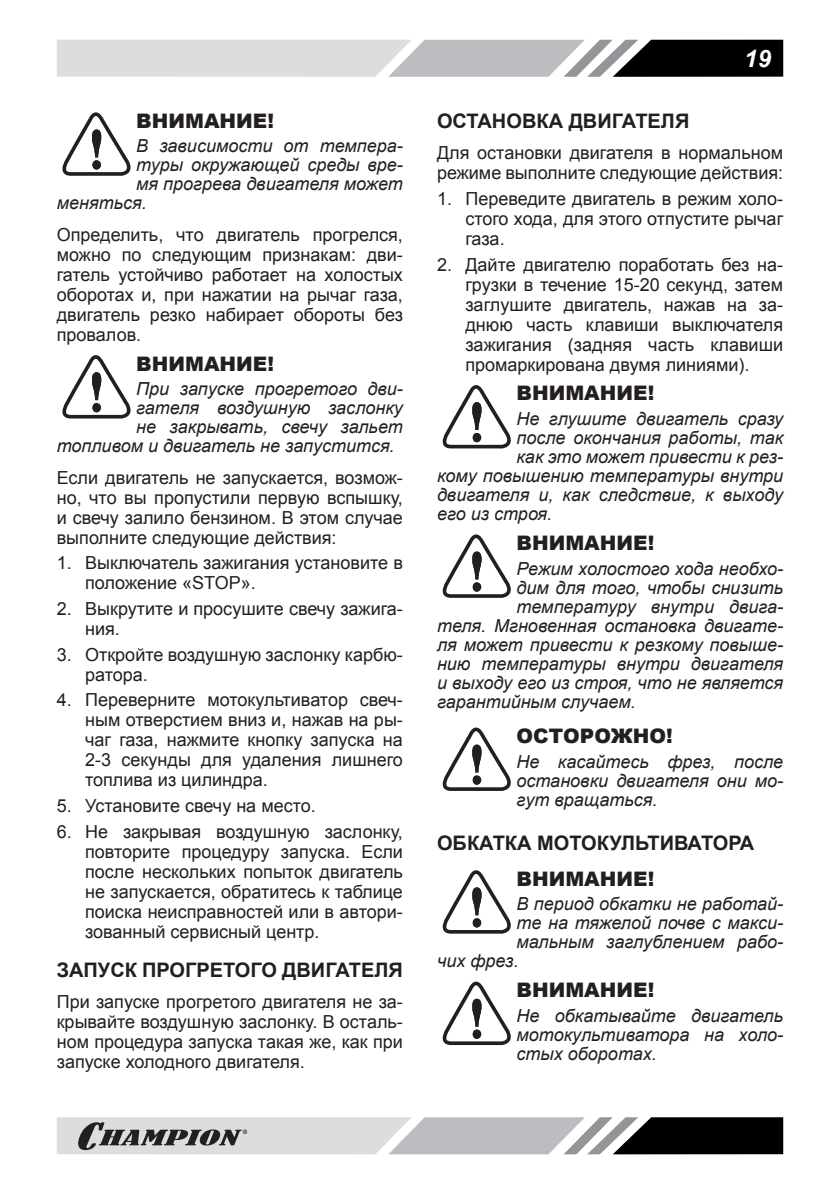
<style>
.page{position:relative;width:840px;height:1191px;background:#fff}
.page>*{position:absolute;margin:0;border:0;box-sizing:border-box;transform-origin:0 0}
.t1{font:italic 700 24px "Arial";color:#fff}
.t2{font:700 20px "Arial";color:#231f20}
.t3{font:900 20px "Arial";color:#231f20}
.p{font:italic 18px/19px "Arial";color:#231f20;text-align:justify}
.Текст_список{font:18px/20px "Arial";color:#231f20;text-align:justify}
.Текст_основной{font:18px/20px "Arial";color:#231f20;text-align:justify}
</style>
<div class="page">
<svg style="left:57px;top:40px;width:725px;height:37px;background:#a7a8aa"></svg>
<svg style="left:57px;top:1117px;width:725px;height:37px;background:#9c9d9e"></svg>
<svg style="left:62px;top:112px;width:69px;height:64px"></svg>
<svg style="left:62px;top:355px;width:69px;height:63px"></svg>
<svg style="left:442px;top:385px;width:69px;height:63px"></svg>
<svg style="left:442px;top:534px;width:69px;height:64px"></svg>
<svg style="left:442px;top:727px;width:69px;height:64px"></svg>
<svg style="left:442px;top:870px;width:69px;height:63px"></svg>
<svg style="left:442px;top:981px;width:69px;height:64px"></svg>
<p class="t3" style="left:136px;top:106px;width:139px">ВНИМАНИЕ!</p>
<p class="p" style="left:136px;top:137px;width:268px">В зависимости от темпера-</p>
<p class="p" style="left:136px;top:156px;width:268px">туры окружающей среды вре-</p>
<p class="p" style="left:136px;top:175px;width:268px">мя прогрева двигателя может</p>
<p class="p" style="left:57px;top:194px;width:91px">меняться.</p>
<p class="Текст_основной" style="left:57px;top:225px;width:347px">Определить, что двигатель прогрелся, можно по следующим признакам: дви&shy;гатель устойчиво работает на холостых оборотах и, при нажатии на рычаг газа, двигатель резко набирает обороты без провалов.</p>
<p class="t3" style="left:136px;top:349px;width:139px">ВНИМАНИЕ!</p>
<p class="p" style="left:136px;top:379px;width:268px">При запуске прогретого дви-</p>
<p class="p" style="left:136px;top:398px;width:268px">гателя воздушную заслонку</p>
<p class="p" style="left:136px;top:417px;width:268px">не закрывать, свечу зальет</p>
<p class="p" style="left:57px;top:436px;width:339px">топливом и двигатель не запустится.</p>
<p class="Текст_основной" style="left:57px;top:467px;width:347px">Если двигатель не запускается, возмож&shy;но, что вы пропустили первую вспышку, и свечу залило бензином. В этом случае выполните следующие действия:</p>
<p class="Текст_список" style="left:85px;top:553px;width:319px;text-indent:-28px">1. Выключатель зажигания установите в положение «STOP».</p>
<p class="Текст_список" style="left:85px;top:599px;width:319px;text-indent:-28px">2. Выкрутите и просушите свечу зажига&shy;ния.</p>
<p class="Текст_список" style="left:85px;top:644px;width:319px;text-indent:-28px">3. Откройте воздушную заслонку карбю&shy;ратора.</p>
<p class="Текст_список" style="left:85px;top:690px;width:319px;text-indent:-28px">4. Переверните мотокультиватор свеч&shy;ным отверстием вниз и, нажав на ры&shy;чаг газа, нажмите кнопку запуска на 2-3 секунды для удаления лишнего топлива из цилиндра.</p>
<p class="Текст_список" style="left:57px;top:796px;width:260px">5. Установите свечу на место.</p>
<p class="Текст_список" style="left:85px;top:821px;width:319px;text-indent:-28px">6. Не закрывая воздушную заслонку, повторите процедуру запуска. Если после нескольких попыток двигатель не запускается, обратитесь к таблице поиска неисправностей или в автори&shy;зованный сервисный центр.</p>
<p class="t2" style="left:57px;top:956px;width:347px">ЗАПУСК ПРОГРЕТОГО ДВИГАТЕЛЯ</p>
<p class="Текст_основной" style="left:57px;top:992px;width:347px">При запуске прогретого двигателя не за&shy;крывайте воздушную заслонку. В осталь&shy;ном процедура запуска такая же, как при запуске холодного двигателя.</p>
<h1 class="t1" style="left:743px;top:42px;width:28px">19</h1>
<p class="t2" style="left:437px;top:108px;width:254px">ОСТАНОВКА ДВИГАТЕЛЯ</p>
<p class="Текст_основной" style="left:437px;top:143px;width:347px">Для остановки двигателя в нормальном режиме выполните следующие действия:</p>
<p class="Текст_список" style="left:465px;top:189px;width:319px;text-indent:-28px">1. Переведите двигатель в режим холо&shy;стого хода, для этого отпустите рычаг газа.</p>
<p class="Текст_список" style="left:465px;top:254px;width:319px;text-indent:-28px">2. Дайте двигателю поработать без на&shy;грузки в течение 15-20 секунд, затем заглушите двигатель, нажав на за&shy;днюю часть клавиши выключателя зажигания (задняя часть клавиши промаркирована двумя линиями).</p>
<p class="t3" style="left:516px;top:379px;width:139px">ВНИМАНИЕ!</p>
<p class="p" style="left:516px;top:409px;width:268px">Не глушите двигатель сразу</p>
<p class="p" style="left:516px;top:428px;width:268px">после окончания работы, так</p>
<p class="p" style="left:516px;top:447px;width:268px">как это может привести к рез-</p>
<p class="p" style="left:437px;top:466px;width:347px">кому повышению температуры внутри</p>
<p class="p" style="left:437px;top:485px;width:347px">двигателя и, как следствие, к выходу</p>
<p class="p" style="left:437px;top:504px;width:117px">его из строя.</p>
<p class="t3" style="left:516px;top:528px;width:139px">ВНИМАНИЕ!</p>
<p class="p" style="left:516px;top:559px;width:268px">Режим холостого хода необхо-</p>
<p class="p" style="left:516px;top:578px;width:268px">дим для того, чтобы снизить</p>
<p class="p" style="left:516px;top:597px;width:268px">температуру внутри двига-</p>
<p class="p" style="left:437px;top:616px;width:347px">теля. Мгновенная остановка двигате-</p>
<p class="p" style="left:437px;top:635px;width:347px">ля может привести к резкому повыше-</p>
<p class="p" style="left:437px;top:654px;width:347px">нию температуры внутри двигателя</p>
<p class="p" style="left:437px;top:673px;width:347px">и выходу его из строя, что не является</p>
<p class="p" style="left:437px;top:692px;width:200px">гарантийным случаем.</p>
<p class="t3" style="left:516px;top:721px;width:158px">ОСТОРОЖНО!</p>
<p class="p" style="left:516px;top:752px;width:268px">Не касайтесь фрез, после остановки двигателя они мо&shy;гут вращаться.</p>
<p class="t2" style="left:437px;top:830px;width:319px">ОБКАТКА МОТОКУЛЬТИВАТОРА</p>
<p class="t3" style="left:516px;top:864px;width:139px">ВНИМАНИЕ!</p>
<p class="p" style="left:516px;top:894px;width:268px">В период обкатки не работай-</p>
<p class="p" style="left:516px;top:913px;width:268px">те на тяжелой почве с макси-</p>
<p class="p" style="left:516px;top:932px;width:268px">мальным заглублением рабо-</p>
<p class="p" style="left:437px;top:951px;width:83px">чих фрез.</p>
<p class="t3" style="left:516px;top:975px;width:139px">ВНИМАНИЕ!</p>
<p class="p" style="left:516px;top:1006px;width:268px">Не обкатывайте двигатель мотокультиватора на холо&shy;стых оборотах.</p>
</div>
